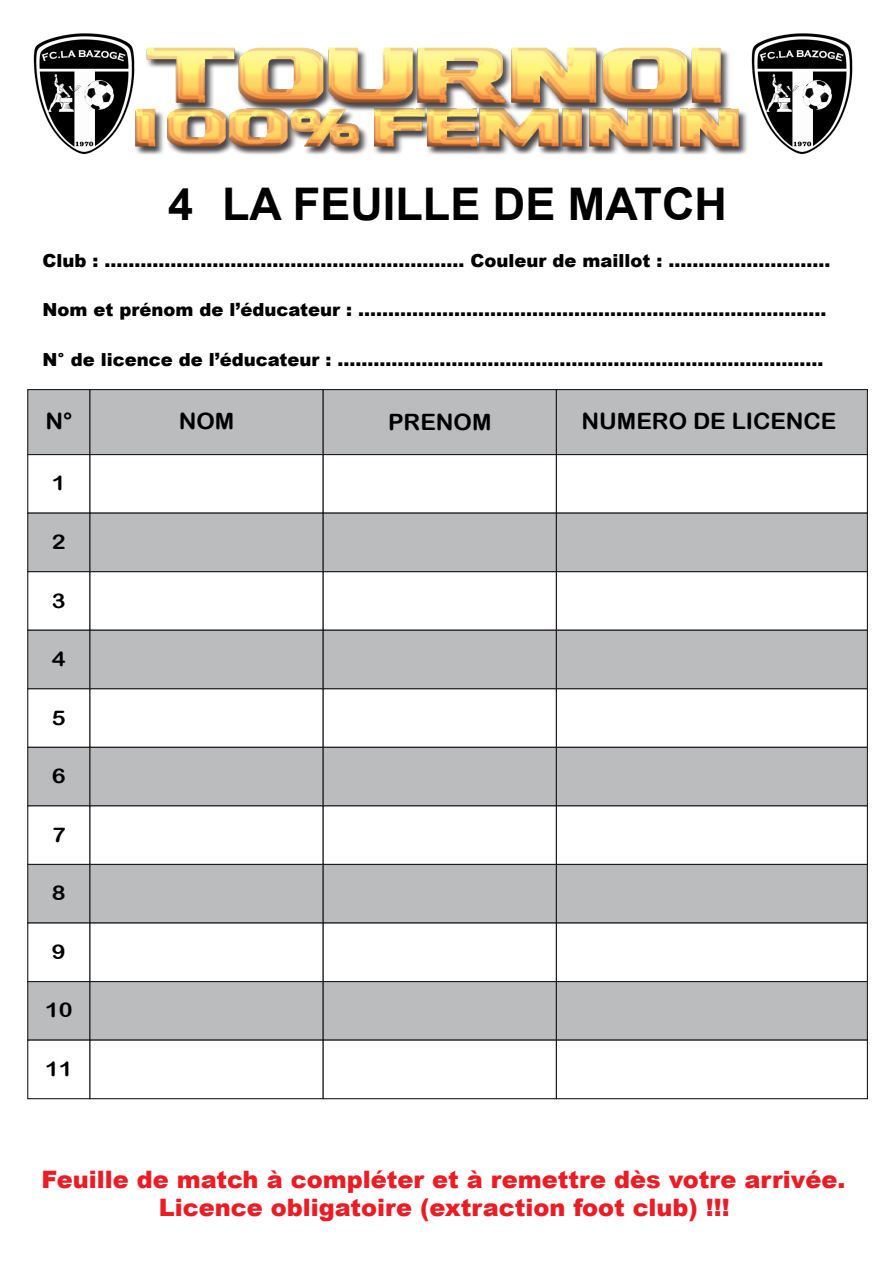
<style>
.page{position:relative;width:893px;height:1263px;background:#fff}
.page>*{position:absolute;margin:0;border:0;box-sizing:border-box;transform-origin:0 0}
.t1{font:700 45px "Arial";color:#000}
.t2{font:900 24px/28.5px "Arial";color:#eb1c24;text-align:center}
.t3{font:22.5px "Arial Rounded MT Bold";color:#000}
.t4{font:20.25px "Arial Rounded MT Bold";color:#000;scale:1.15 1}
.t5{font:900 18px "Arial";color:#000}
</style>
<div class="page">
<img style="left:138px;top:47px;width:609px;height:108px">
<img style="left:751px;top:33px;width:102px;height:122px">
<img style="left:33px;top:33px;width:105px;height:122px">
<div style="left:27px;top:389px;width:64px;height:66px;background:#babcbe;border:1px solid #221e1f"></div>
<div style="left:89px;top:389px;width:235px;height:66px;background:#babcbe;border:1px solid #221e1f"></div>
<div style="left:323px;top:389px;width:234px;height:66px;background:#babcbe;border:1px solid #221e1f"></div>
<div style="left:556px;top:389px;width:312px;height:66px;background:#babcbe;border:1px solid #221e1f"></div>
<div style="left:27px;top:454px;width:64px;height:60px;background:#fff;border:1px solid #221e1f"></div>
<div style="left:89px;top:454px;width:235px;height:60px;background:#fff;border:1px solid #221e1f"></div>
<div style="left:323px;top:454px;width:234px;height:60px;background:#fff;border:1px solid #221e1f"></div>
<div style="left:556px;top:454px;width:312px;height:60px;background:#fff;border:1px solid #221e1f"></div>
<div style="left:27px;top:513px;width:64px;height:59px;background:#babcbe;border:1px solid #221e1f"></div>
<div style="left:89px;top:513px;width:235px;height:59px;background:#babcbe;border:1px solid #221e1f"></div>
<div style="left:323px;top:513px;width:234px;height:59px;background:#babcbe;border:1px solid #221e1f"></div>
<div style="left:556px;top:513px;width:312px;height:59px;background:#babcbe;border:1px solid #221e1f"></div>
<div style="left:27px;top:571px;width:64px;height:60px;background:#fff;border:1px solid #221e1f"></div>
<div style="left:89px;top:571px;width:235px;height:60px;background:#fff;border:1px solid #221e1f"></div>
<div style="left:323px;top:571px;width:234px;height:60px;background:#fff;border:1px solid #221e1f"></div>
<div style="left:556px;top:571px;width:312px;height:60px;background:#fff;border:1px solid #221e1f"></div>
<div style="left:27px;top:630px;width:64px;height:59px;background:#babcbe;border:1px solid #221e1f"></div>
<div style="left:89px;top:630px;width:235px;height:59px;background:#babcbe;border:1px solid #221e1f"></div>
<div style="left:323px;top:630px;width:234px;height:59px;background:#babcbe;border:1px solid #221e1f"></div>
<div style="left:556px;top:630px;width:312px;height:59px;background:#babcbe;border:1px solid #221e1f"></div>
<div style="left:27px;top:688px;width:64px;height:60px;background:#fff;border:1px solid #221e1f"></div>
<div style="left:89px;top:688px;width:235px;height:60px;background:#fff;border:1px solid #221e1f"></div>
<div style="left:323px;top:688px;width:234px;height:60px;background:#fff;border:1px solid #221e1f"></div>
<div style="left:556px;top:688px;width:312px;height:60px;background:#fff;border:1px solid #221e1f"></div>
<div style="left:27px;top:747px;width:64px;height:59px;background:#babcbe;border:1px solid #221e1f"></div>
<div style="left:89px;top:747px;width:235px;height:59px;background:#babcbe;border:1px solid #221e1f"></div>
<div style="left:323px;top:747px;width:234px;height:59px;background:#babcbe;border:1px solid #221e1f"></div>
<div style="left:556px;top:747px;width:312px;height:59px;background:#babcbe;border:1px solid #221e1f"></div>
<div style="left:27px;top:805px;width:64px;height:60px;background:#fff;border:1px solid #221e1f"></div>
<div style="left:89px;top:805px;width:235px;height:60px;background:#fff;border:1px solid #221e1f"></div>
<div style="left:323px;top:805px;width:234px;height:60px;background:#fff;border:1px solid #221e1f"></div>
<div style="left:556px;top:805px;width:312px;height:60px;background:#fff;border:1px solid #221e1f"></div>
<div style="left:27px;top:864px;width:64px;height:59px;background:#babcbe;border:1px solid #221e1f"></div>
<div style="left:89px;top:864px;width:235px;height:59px;background:#babcbe;border:1px solid #221e1f"></div>
<div style="left:323px;top:864px;width:234px;height:59px;background:#babcbe;border:1px solid #221e1f"></div>
<div style="left:556px;top:864px;width:312px;height:59px;background:#babcbe;border:1px solid #221e1f"></div>
<div style="left:27px;top:922px;width:64px;height:60px;background:#fff;border:1px solid #221e1f"></div>
<div style="left:89px;top:922px;width:235px;height:60px;background:#fff;border:1px solid #221e1f"></div>
<div style="left:323px;top:922px;width:234px;height:60px;background:#fff;border:1px solid #221e1f"></div>
<div style="left:556px;top:922px;width:312px;height:60px;background:#fff;border:1px solid #221e1f"></div>
<div style="left:27px;top:981px;width:64px;height:60px;background:#babcbe;border:1px solid #221e1f"></div>
<div style="left:89px;top:981px;width:235px;height:60px;background:#babcbe;border:1px solid #221e1f"></div>
<div style="left:323px;top:981px;width:234px;height:60px;background:#babcbe;border:1px solid #221e1f"></div>
<div style="left:556px;top:981px;width:312px;height:60px;background:#babcbe;border:1px solid #221e1f"></div>
<div style="left:27px;top:1039px;width:64px;height:60px;background:#fff;border:1px solid #221e1f"></div>
<div style="left:89px;top:1039px;width:235px;height:60px;background:#fff;border:1px solid #221e1f"></div>
<div style="left:323px;top:1039px;width:234px;height:60px;background:#fff;border:1px solid #221e1f"></div>
<div style="left:556px;top:1039px;width:312px;height:60px;background:#fff;border:1px solid #221e1f"></div>
<h1 class="t1" style="left:168px;top:173px;width:560px">4 LA FEUILLE DE MATCH</h1>
<p class="t5" style="left:43px;top:247px;width:789px">Club : …………………………………………………… Couleur de maillot : ………………………</p>
<p class="t5" style="left:43px;top:296px;width:785px">Nom et prénom de l’éducateur : ……………………………………………………………………</p>
<p class="t5" style="left:43px;top:346px;width:782px">N° de licence de l’éducateur : ………………………………………………………………………</p>
<p class="t3" style="left:45px;top:408px;width:28px">N°</p>
<p class="t3" style="left:179px;top:408px;width:57px">NOM</p>
<p class="t3" style="left:388px;top:409px;width:105px">PRENOM</p>
<p class="t3" style="left:581px;top:408px;width:256px">NUMERO DE LICENCE</p>
<p class="t4" style="left:52px;top:471px;width:14px">1</p>
<p class="t4" style="left:52px;top:530px;width:14px">2</p>
<p class="t4" style="left:52px;top:588px;width:14px">3</p>
<p class="t4" style="left:52px;top:647px;width:14px">4</p>
<p class="t4" style="left:52px;top:705px;width:14px">5</p>
<p class="t4" style="left:52px;top:764px;width:14px">6</p>
<p class="t4" style="left:52px;top:823px;width:14px">7</p>
<p class="t4" style="left:52px;top:881px;width:14px">8</p>
<p class="t4" style="left:52px;top:940px;width:14px">9</p>
<p class="t4" style="left:45px;top:998px;width:26px">10</p>
<p class="t4" style="left:45px;top:1057px;width:26px">11</p>
<h2 class="t2" style="left:42px;top:1164px;width:805px">Feuille de match à compléter et à remettre dès votre arrivée.<br>Licence obligatoire (extraction foot club) !!!</h2>
</div>
